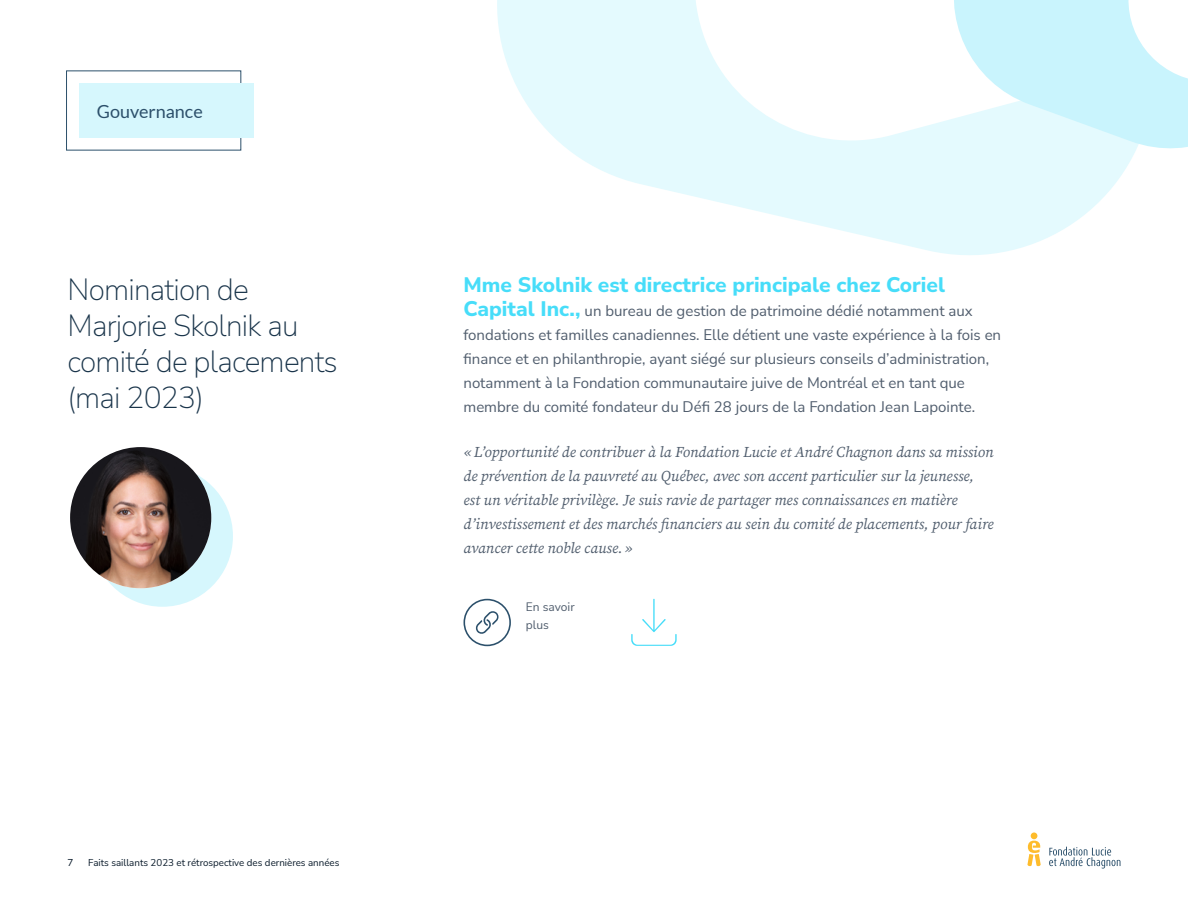
<style>
.page{position:relative;width:1188px;height:918px;background:#fff}
.page>*{position:absolute;margin:0;border:0;box-sizing:border-box;transform-origin:0 0}
.t1{font:200 30px/36px "Nunito Sans";letter-spacing:-.025em;color:#19344a}
.t2{font:800 21px "Nunito Sans";color:#47ddf9}
.t3{font:18px "Lato";color:#2c506b}
.t4{font:15px/24px "Nunito Sans";color:#505d6d}
.t5{font:italic 15px/24px "Source Serif Pro";color:#505d6d}
.t6{font:12px/18px "Nunito Sans";color:#505d6d}
.t7{font:9.75px "Nunito Sans";color:#081929}
.t8{font:9.75px "Lato";color:#081929}
.s1{font-weight:800;font-size:21px;color:#47ddf9}
</style>
<div class="page">
<svg style="left:1049px;top:847px;width:71px;height:22px"></svg>
<div style="left:1031px;top:832px;width:6px;height:7px;background:#febc2c;border-radius:50%"></div>
<svg style="left:1027px;top:841px;width:14px;height:25px"></svg>
<svg style="left:631px;top:599px;width:46px;height:47px"></svg>
<div style="left:464px;top:599px;width:47px;height:47px;border:2px solid #2c506b;border-radius:50%"></div>
<svg style="left:475px;top:611px;width:24px;height:23px"></svg>
<div style="left:92px;top:466px;width:141px;height:141px;background:#d6f7fd;border-radius:50%"></div>
<img style="left:70px;top:447px;width:141px;height:141px;border-radius:71px">
<svg style="left:497px;top:0;width:632px;height:255px;fill:#e4fafe"></svg>
<svg style="left:678px;top:0;width:261px;height:157px"></svg>
<svg style="left:939px;top:0;width:249px;height:163px"></svg>
<div style="left:79px;top:83px;width:175px;height:55px;background:#d6f7fd"></div>
<p class="t3" style="left:97px;top:101px;width:107px">Gouvernance</p>
<h1 class="t1" style="left:68px;top:271px;width:272px">Nomination de<br>Marjorie Skolnik au comité de placements (mai 2023)</h1>
<p class="t8" style="left:68px;top:857px;width:7px">7</p>
<p class="t7" style="left:88px;top:856px;width:253px">Faits saillants 2023 et rétrospective des dernières années</p>
<h2 class="t2" style="left:464px;top:270px;width:483px">Mme Skolnik est directrice principale chez Coriel</h2>
<p class="t4" style="left:463px;top:299px;width:539px"><span class="s1">Capital Inc.,</span> un bureau de gestion de patrimoine dédié notamment aux fondations et familles canadiennes. Elle détient une vaste expérience à la fois en finance et en philanthropie, ayant siégé sur plusieurs conseils d’administration, notamment à la Fondation communautaire juive de Montréal et en tant que membre du comité fondateur du Défi 28 jours de la Fondation Jean Lapointe.</p>
<p class="t5" style="left:463px;top:440px;width:532px">«L’opportunité de contribuer à la Fondation Lucie et André Chagnon dans sa mission de prévention de la pauvreté au Québec, avec son accent particulier sur la jeunesse, est un véritable privilège. Je suis ravie de partager mes connaissances en matière d’investissement et des marchés financiers au sein du comité de placements, pour faire avancer cette noble cause.»</p>
<p class="t6" style="left:526px;top:597px;width:50px">En savoir plus</p>
</div>
